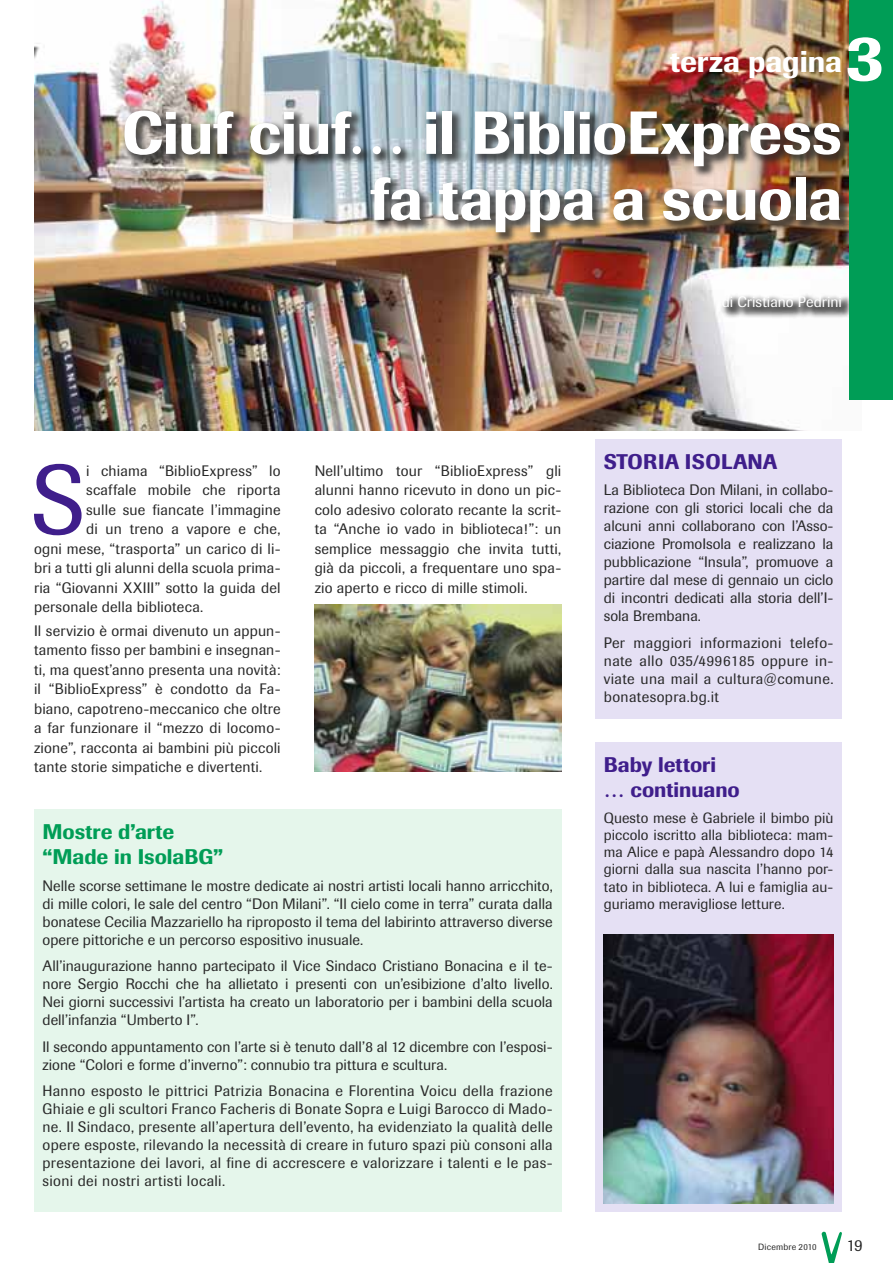
<style>
.page{position:relative;width:893px;height:1263px;background:#fff}
.page>*{position:absolute;margin:0;border:0;box-sizing:border-box;transform-origin:0 0}
.t1{font:97.8px "Imago";color:#3f1e8b}
.t2{font:500 60px/66px "Imago";letter-spacing:-.005em;color:#fff;text-align:right}
.t3{font:500 30px "Imago";letter-spacing:-.005em;color:#fff}
.t4{font:500 21px/25.2px "Imago";color:#009d56}
.t5{font:500 21px/25.2px "Imago";color:#3f1e8b}
.t6{font:500 21px "Imago";letter-spacing:.02em;color:#3f1e8b}
.t7{font:16.5px "Imago";color:#282828}
.t8{font:15px/18px "Imago";letter-spacing:.01em;color:#282828;text-align:justify}
.t9{font:15px "Imago";letter-spacing:.005em;color:#fff}
.t10{font:14.7px/17.2px "Imago";color:#282828;text-align:justify}
.t11{font:9px "Imago";letter-spacing:.02em;color:#282828}
.s1{font-size:66.3px}
</style>
<div class="page">
<svg style="left:822px;top:1232px;width:20px;height:31px"></svg>
<img style="left:34px;top:0;width:816px;height:430px">
<div style="left:121px;top:108px;width:731px;height:211px;background:#282828;opacity:.75"></div>
<div style="left:850px;top:0;width:43px;height:400px;background:#009d56"></div>
<div style="left:595px;top:742px;width:247px;height:470px;background:#e5e0f4"></div>
<img style="left:604px;top:934px;width:229px;height:269px">
<img style="left:315px;top:605px;width:246px;height:167px">
<div style="left:595px;top:439px;width:247px;height:280px;background:#e5e0f4"></div>
<div style="left:34px;top:810px;width:527px;height:402px;background:#e5f6eb"></div>
<h3 class="t3" style="left:670px;top:43px;width:216px">terza pagina<span class="s1">3</span></h3>
<h2 class="t2" style="left:122px;top:100px;width:722px">Ciuf ciuf… il BiblioExpress fa tappa a scuola</h2>
<p class="t9" style="left:722px;top:293px;width:122px">di Cristiano Pedrini</p>
<h1 class="t1" style="left:32px;top:443px;width:55px">S</h1>
<p class="t8" style="left:86px;top:461px;width:196px">i chiama “BiblioExpress” lo</p>
<p class="t8" style="left:86px;top:481px;width:196px">scaffale mobile che riporta</p>
<p class="t8" style="left:86px;top:500px;width:196px">sulle sue fiancate l’immagine</p>
<p class="t8" style="left:86px;top:520px;width:196px">di un treno a vapore e che,</p>
<p class="t8" style="left:34px;top:539px;width:248px">ogni mese, “trasporta” un carico di li-</p>
<p class="t8" style="left:34px;top:559px;width:248px">bri a tutti gli alunni della scuola prima-</p>
<p class="t8" style="left:34px;top:578px;width:248px">ria “Giovanni XXIII” sotto la guida del</p>
<p class="t8" style="left:34px;top:598px;width:171px">personale della biblioteca.</p>
<p class="t8" style="left:34px;top:621px;width:248px;line-height:19.5px">Il servizio è ormai divenuto un appun&shy;tamento fisso per bambini e insegnan&shy;ti, ma quest’anno presenta una novità: il “BiblioExpress” è condotto da Fa&shy;biano, capotreno-meccanico che oltre a far funzionare il “mezzo di locomo&shy;zione”, racconta ai bambini più piccoli tante storie simpatiche e divertenti.</p>
<p class="t8" style="left:315px;top:461px;width:248px;line-height:19.5px">Nell’ultimo tour “BiblioExpress” gli alunni hanno ricevuto in dono un pic&shy;colo adesivo colorato recante la scrit&shy;ta “Anche io vado in biblioteca!”: un semplice messaggio che invita tutti, già da piccoli, a frequentare uno spa&shy;zio aperto e ricco di mille stimoli.</p>
<h3 class="t4" style="left:43px;top:819px;width:182px">Mostre d’arte “Made in IsolaBG”</h3>
<p class="t8" style="left:43px;top:877px;width:512px">Nelle scorse settimane le mostre dedicate ai nostri artisti locali hanno arricchito, di mille colori, le sale del centro “Don Milani”. “Il cielo come in terra” curata dalla bonatese Cecilia Mazzariello ha riproposto il tema del labirinto attraverso diverse opere pittoriche e un percorso espositivo inusuale.</p>
<p class="t8" style="left:43px;top:957px;width:512px">All’inaugurazione hanno partecipato il Vice Sindaco Cristiano Bonacina e il te&shy;nore Sergio Rocchi che ha allietato i presenti con un’esibizione d’alto livello.<br>Nei giorni successivi l’artista ha creato un laboratorio per i bambini della scuola dell’infanzia “Umberto I”.</p>
<p class="t8" style="left:43px;top:1038px;width:512px">Il secondo appuntamento con l’arte si è tenuto dall’8 al 12 dicembre con l’esposi&shy;zione “Colori e forme d’inverno”: connubio tra pittura e scultura.</p>
<p class="t8" style="left:43px;top:1082px;width:512px">Hanno esposto le pittrici Patrizia Bonacina e Florentina Voicu della frazione Ghiaie e gli scultori Franco Facheris di Bonate Sopra e Luigi Barocco di Mado&shy;ne. Il Sindaco, presente all’apertura dell’evento, ha evidenziato la qualità delle opere esposte, rilevando la necessità di creare in futuro spazi più consoni alla presentazione dei lavori, al fine di accrescere e valorizzare i talenti e le pas&shy;sioni dei nostri artisti locali.</p>
<h3 class="t6" style="left:604px;top:449px;width:175px">STORIA ISOLANA</h3>
<p class="t8" style="left:604px;top:481px;width:231px">La Biblioteca Don Milani, in collabo&shy;razione con gli storici locali che da alcuni anni collaborano con l’Asso&shy;ciazione PromoIsola e realizzano la pubblicazione “Insula”, promuove a partire dal mese di gennaio un ciclo di incontri dedicati alla storia dell’I&shy;sola Brembana.</p>
<p class="t8" style="left:604px;top:633px;width:231px">Per maggiori informazioni telefo&shy;nate allo 035/4996185 oppure in&shy;viate una mail a cultura@comune. bonatesopra.bg.it</p>
<h3 class="t5" style="left:604px;top:752px;width:138px">Baby lettori … continuano</h3>
<p class="t10" style="left:604px;top:809px;width:231px">Questo mese è Gabriele il bimbo più piccolo iscritto alla biblioteca: mam&shy;ma Alice e papà Alessandro dopo 14 giorni dalla sua nascita l’hanno por&shy;tato in biblioteca. A lui e famiglia au&shy;guriamo meravigliose letture.</p>
<p class="t11" style="left:758px;top:1241px;width:60px">Dicembre 2010</p>
<p class="t7" style="left:847px;top:1236px;width:17px">19</p>
</div>
